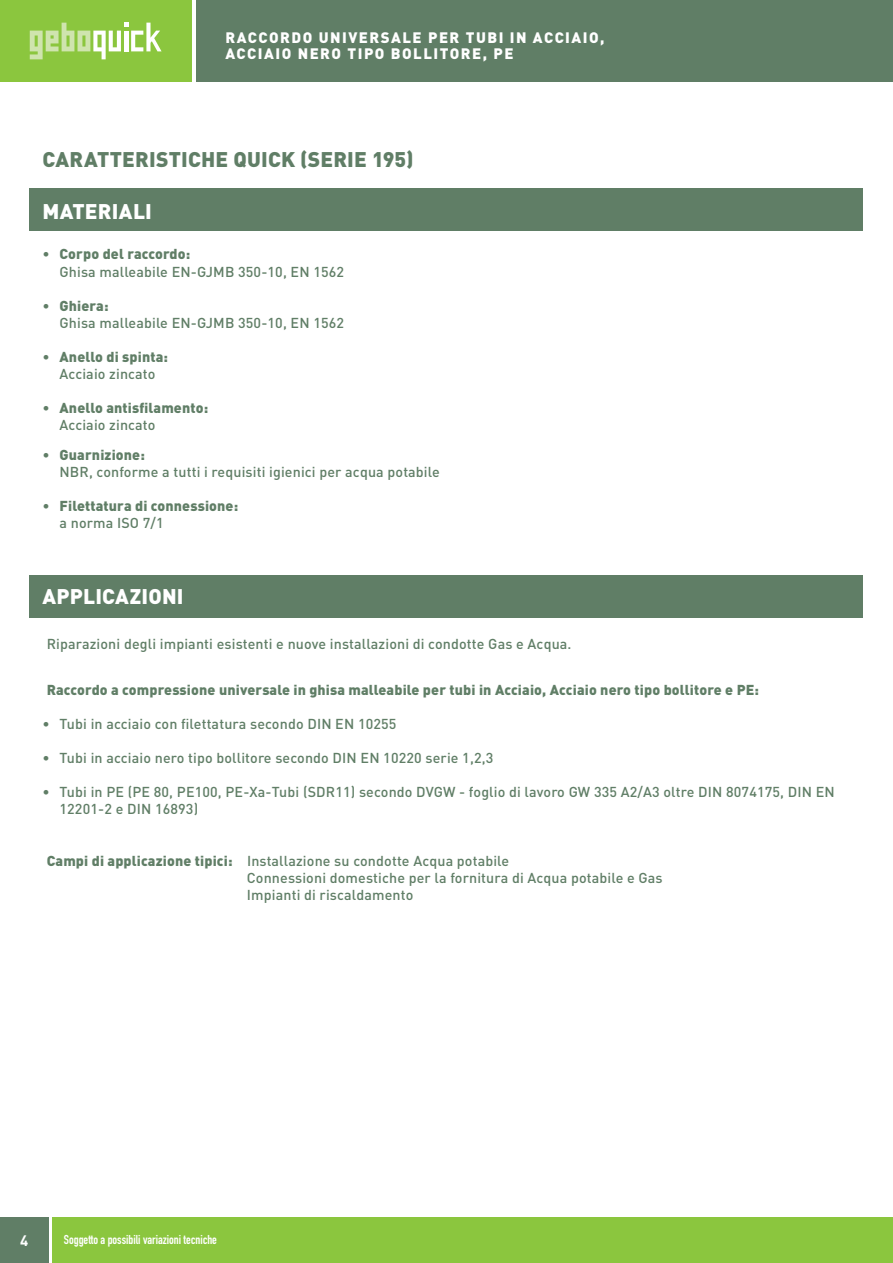
<style>
.page{position:relative;width:893px;height:1263px;background:#fff}
.page>*{position:absolute;margin:0;border:0;box-sizing:border-box;transform-origin:0 0}
.t1{font:900 21px "DIN";letter-spacing:.01em;color:#607e66}
.t2{font:900 21px "DIN";letter-spacing:.005em;color:#fff}
.t3{font:900 15px/16.5px "DIN";letter-spacing:.1em;color:#fff}
.t4{font:700 15px "DIN";color:#fff}
.t5{font:500 14.25px/17.1px "DIN";letter-spacing:.01em;color:#607e66}
.t6{font:900 14.25px/17.1px "DIN";letter-spacing:.01em;color:#607e66}
.t7{font:700 12.75px "DIN Condensed";color:#fff}
.s1{font-weight:900}
.s2{font-weight:500}
</style>
<div class="page">
<div style="left:53px;top:1217px;width:840px;height:46px;background:#8bc63e"></div>
<div style="left:196px;top:0;width:697px;height:82px;background:#607e66"></div>
<div style="left:0;top:0;width:191px;height:82px;background:#8bc63e"></div>
<div style="left:0;top:1217px;width:48px;height:46px;background:#607e66"></div>
<svg style="left:30px;top:23px;width:132px;height:36px"></svg>
<div style="left:30px;top:188px;width:833px;height:43px;background:#607e66"></div>
<div style="left:30px;top:575px;width:833px;height:42px;background:#607e66"></div>
<p class="t3" style="left:225px;top:31px;width:381px">RACCORDO UNIVERSALE PER TUBI IN ACCIAIO,<br>ACCIAIO NERO TIPO BOLLITORE, PE</p>
<h1 class="t1" style="left:43px;top:152px;width:373px">CARATTERISTICHE QUICK (SERIE 195)</h1>
<h1 class="t2" style="left:43px;top:204px;width:111px">MATERIALI</h1>
<p class="t5" style="left:60px;top:247px;width:286px;text-indent:-17px">• <span class="s1">Corpo del raccordo:<br></span>Ghisa malleabile EN-GJMB 350-10, EN 1562</p>
<p class="t5" style="left:60px;top:299px;width:286px;text-indent:-17px">• <span class="s1">Ghiera:<br></span>Ghisa malleabile EN-GJMB 350-10, EN 1562</p>
<p class="t5" style="left:43px;top:350px;width:127px;text-align:center">• <span class="s1">Anello di spinta:<br></span>Acciaio zincato</p>
<p class="t6" style="left:60px;top:401px;width:150px;text-indent:-17px"><span class="s2">•</span> Anello antisfilamento:<br><span class="s2">Acciaio zincato</span></p>
<p class="t5" style="left:60px;top:448px;width:382px;text-indent:-17px">• <span class="s1">Guarnizione:<br></span>NBR, conforme a tutti i requisiti igienici per acqua potabile</p>
<p class="t6" style="left:60px;top:499px;width:180px;text-indent:-17px"><span class="s2">•</span> Filettatura di connessione: <span class="s2">a norma ISO 7/1</span></p>
<h1 class="t2" style="left:43px;top:589px;width:142px">APPLICAZIONI</h1>
<p class="t5" style="left:47px;top:637px;width:526px">Riparazioni degli impianti esistenti e nuove installazioni di condotte Gas e Acqua.</p>
<p class="t6" style="left:47px;top:682px;width:714px">Raccordo a compressione universale in ghisa malleabile per tubi in Acciaio, Acciaio nero tipo bollitore e PE:</p>
<p class="t5" style="left:43px;top:717px;width:356px">• Tubi in acciaio con filettatura secondo DIN EN 10255</p>
<p class="t5" style="left:43px;top:751px;width:452px">• Tubi in acciaio nero tipo bollitore secondo DIN EN 10220 serie 1,2,3</p>
<p class="t5" style="left:60px;top:785px;width:777px;text-indent:-17px">• Tubi in PE (PE 80, PE100, PE-Xa-Tubi (SDR11) secondo DVGW - foglio di lavoro GW 335 A2/A3 oltre DIN 8074175, DIN EN<br>12201-2 e DIN 16893)</p>
<p class="t5" style="left:247px;top:854px;width:417px;text-indent:-200px"><span class="s1">Campi di applicazione tipici:</span> Installazione su condotte Acqua potabile<br>Connessioni domestiche per la fornitura di Acqua potabile e Gas<br>Impianti di riscaldamento</p>
<p class="t4" style="left:20px;top:1231px;width:10px">4</p>
<p class="t7" style="left:64px;top:1235px;width:155px">Soggetto a possibili variazioni tecniche</p>
</div>
